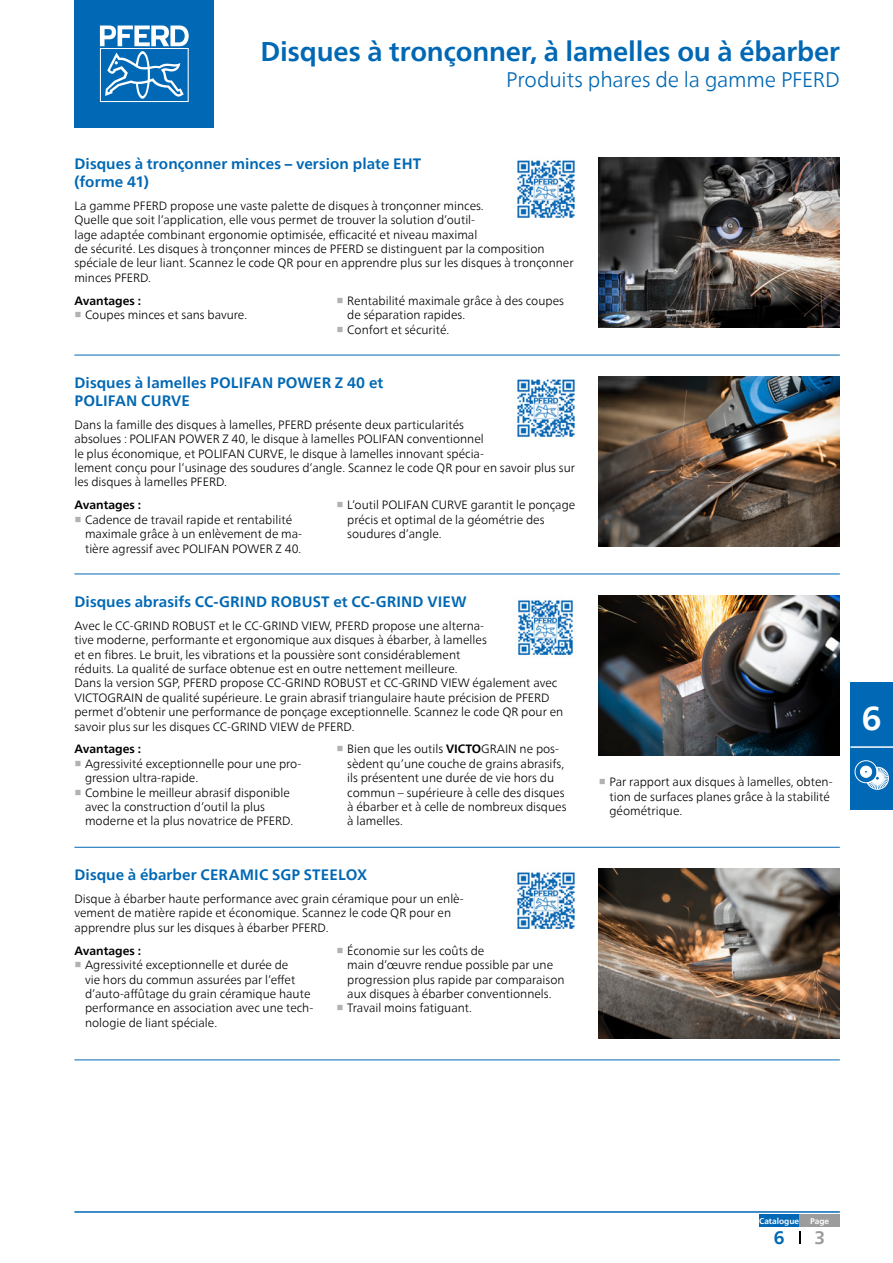
<style>
.page{position:relative;width:893px;height:1263px;background:#fff}
.page>*{position:absolute;margin:0;border:0;box-sizing:border-box;transform-origin:0 0}
.t1{font:700 33px "Neue Frutiger World";color:#fff}
.Headline{font:700 27px "Neue Frutiger World";letter-spacing:-.005em;color:#0068b4}
.Subheadline{font:300 21px "Neue Frutiger World";letter-spacing:-.01em;color:#0068b4}
.t2{font:700 18px "Neue Frutiger World";color:#9c9c9c}
.t3{font:700 18px "Neue Frutiger World";color:#0068b4}
.Ueberschrift_Red_2sp{font:700 15px/18px "Neue Frutiger World";letter-spacing:.01em;color:#0068b4}
.FT_Spaltenspanne{font:300 12px/14.4px "Neue Frutiger World";color:#000}
.Ueberschrift{font:700 12px "Neue Frutiger World";color:#000}
.t4{font:700 8.25px "Neue Frutiger World";color:#fff}
.s1{font-family:"Arial Unicode MS";font-weight:700;color:#b2b2b2}
.s2{font-weight:700}
</style>
<div class="page">
<hr style="left:74px;top:1211px;width:766px;height:2px;background:#0068b4">
<img style="left:517px;top:160px;width:58px;height:58px">
<img style="left:599px;top:157px;width:241px;height:170px">
<hr style="left:74px;top:355px;width:766px;height:1px;background:#0068b4">
<img style="left:517px;top:379px;width:59px;height:58px">
<img style="left:599px;top:376px;width:241px;height:170px">
<hr style="left:74px;top:574px;width:766px;height:1px;background:#0068b4">
<img style="left:518px;top:599px;width:55px;height:57px">
<img style="left:599px;top:595px;width:241px;height:161px">
<hr style="left:74px;top:847px;width:766px;height:1px;background:#0068b4">
<img style="left:517px;top:872px;width:58px;height:57px">
<img style="left:599px;top:868px;width:241px;height:171px">
<hr style="left:74px;top:1059px;width:766px;height:1px;background:#0068b4">
<div style="left:74px;top:0;width:140px;height:128px;background:#0068b4"></div>
<svg style="left:100px;top:26px;width:89px;height:76px"></svg>
<svg style="left:799px;top:1231px;width:1px;height:12px"></svg>
<div style="left:759px;top:1214px;width:40px;height:13px;background:#0068b4"></div>
<div style="left:799px;top:1214px;width:41px;height:13px;background:#9c9c9c"></div>
<div style="left:850px;top:682px;width:43px;height:128px;background:#0068b4"></div>
<hr style="left:850px;top:746px;width:43px;height:2px;background:#fff">
<svg style="left:855px;top:760px;width:34px;height:30px"></svg>
<p class="Headline" style="left:260px;top:28px;width:581px">Disques à tronçonner, à lamelles ou à ébarber</p>
<p class="Subheadline" style="left:506px;top:63px;width:335px">Produits phares de la gamme PFERD</p>
<p class="Ueberschrift_Red_2sp" style="left:74px;top:154px;width:348px">Disques à tronçonner minces – version plate EHT (forme 41)</p>
<p class="FT_Spaltenspanne" style="left:74px;top:198px;width:501px">La gamme PFERD propose une vaste palette de disques à tronçonner minces.<br>Quelle que soit l’application, elle vous permet de trouver la solution d’outil-<br>lage adaptée combinant ergonomie optimisée, efficacité et niveau maximal<br>de sécurité. Les disques à tronçonner minces de PFERD se distinguent par la composition spéciale de leur liant. Scannez le code QR pour en apprendre plus sur les disques à tronçonner minces PFERD.</p>
<p class="Ueberschrift" style="left:74px;top:290px;width:68px">Avantages :</p>
<p class="FT_Spaltenspanne" style="left:74px;top:308px;width:174px"><span class="s1">■</span> Coupes minces et sans bavure.</p>
<p class="FT_Spaltenspanne" style="left:347px;top:293px;width:218px;text-indent:-11px"><span class="s1">■</span> Rentabilité maximale grâce à des coupes de séparation rapides.</p>
<p class="FT_Spaltenspanne" style="left:337px;top:322px;width:114px"><span class="s1">■</span> Confort et sécurité.</p>
<p class="Ueberschrift_Red_2sp" style="left:74px;top:373px;width:310px">Disques à lamelles POLIFAN POWER Z 40 et<br>POLIFAN CURVE</p>
<p class="FT_Spaltenspanne" style="left:74px;top:417px;width:502px">Dans la famille des disques à lamelles, PFERD présente deux particularités<br>absolues : POLIFAN POWER Z 40, le disque à lamelles POLIFAN conventionnel<br>le plus économique, et POLIFAN CURVE, le disque à lamelles innovant spécia-<br>lement conçu pour l’usinage des soudures d’angle. Scannez le code QR pour en savoir plus sur les disques à lamelles PFERD.</p>
<p class="Ueberschrift" style="left:74px;top:495px;width:68px">Avantages :</p>
<p class="FT_Spaltenspanne" style="left:85px;top:512px;width:219px;text-indent:-11px"><span class="s1">■</span> Cadence de travail rapide et rentabilité maximale grâce à un enlèvement de ma&shy;tière agressif avec POLIFAN POWER Z 40.</p>
<p class="FT_Spaltenspanne" style="left:347px;top:498px;width:230px;text-indent:-11px"><span class="s1">■</span> L’outil POLIFAN CURVE garantit le ponçage précis et optimal de la géométrie des soudures d’angle.</p>
<p class="Ueberschrift_Red_2sp" style="left:74px;top:592px;width:394px">Disques abrasifs CC-GRIND ROBUST et CC-GRIND VIEW</p>
<p class="FT_Spaltenspanne" style="left:74px;top:618px;width:490px">Avec le CC-GRIND ROBUST et le CC-GRIND VIEW, PFERD propose une alterna-<br>tive moderne, performante et ergonomique aux disques à ébarber, à lamelles<br>et en fibres. Le bruit, les vibrations et la poussière sont considérablement<br>réduits. La qualité de surface obtenue est en outre nettement meilleure.<br>Dans la version SGP, PFERD propose CC-GRIND ROBUST et CC-GRIND VIEW également avec VICTOGRAIN de qualité supérieure. Le grain abrasif triangulaire haute précision de PFERD permet d’obtenir une performance de ponçage exceptionnelle. Scannez le code QR pour en savoir plus sur les disques CC-GRIND VIEW de PFERD.</p>
<p class="Ueberschrift" style="left:74px;top:739px;width:68px">Avantages :</p>
<p class="FT_Spaltenspanne" style="left:85px;top:756px;width:218px;text-indent:-11px"><span class="s1">■</span> Agressivité exceptionnelle pour une pro&shy;gression ultra-rapide.</p>
<p class="FT_Spaltenspanne" style="left:85px;top:785px;width:210px;text-indent:-11px"><span class="s1">■</span> Combine le meilleur abrasif disponible avec la construction d’outil la plus moderne et la plus novatrice de PFERD.</p>
<p class="FT_Spaltenspanne" style="left:347px;top:742px;width:221px;text-indent:-11px"><span class="s1">■</span> Bien que les outils <span class="s2">VICTO</span>GRAIN ne pos&shy;sèdent qu’une couche de grains abrasifs, ils présentent une durée de vie hors du commun – supérieure à celle des disques à ébarber et à celle de nombreux disques à lamelles.</p>
<p class="Ueberschrift_Red_2sp" style="left:74px;top:866px;width:294px">Disque à ébarber CERAMIC SGP STEELOX</p>
<p class="FT_Spaltenspanne" style="left:74px;top:892px;width:391px">Disque à ébarber haute performance avec grain céramique pour un enlè&shy;vement de matière rapide et économique. Scannez le code QR pour en apprendre plus sur les disques à ébarber PFERD.</p>
<p class="Ueberschrift" style="left:74px;top:940px;width:68px">Avantages :</p>
<p class="FT_Spaltenspanne" style="left:85px;top:958px;width:230px;text-indent:-11px"><span class="s1">■</span> Agressivité exceptionnelle et durée de<br>vie hors du commun assurées par l’effet d’auto-affûtage du grain céramique haute performance en association avec une tech&shy;nologie de liant spéciale.</p>
<p class="FT_Spaltenspanne" style="left:347px;top:943px;width:219px;text-indent:-11px"><span class="s1">■</span> Économie sur les coûts de<br>main d’œuvre rendue possible par une progression plus rapide par comparaison aux disques à ébarber conventionnels.</p>
<p class="FT_Spaltenspanne" style="left:337px;top:1001px;width:137px"><span class="s1">■</span> Travail moins fatiguant.</p>
<p class="FT_Spaltenspanne" style="left:609px;top:775px;width:225px;text-indent:-11px"><span class="s1">■</span> Par rapport aux disques à lamelles, obten&shy;tion de surfaces planes grâce à la stabilité géométrique.</p>
<h1 class="t1" style="left:862px;top:690px;width:21px">6</h1>
<p class="t4" style="left:759px;top:1213px;width:41px">Catalogue</p>
<p class="t4" style="left:810px;top:1213px;width:21px">Page</p>
<h3 class="t3" style="left:774px;top:1221px;width:12px">6</h3>
<h3 class="t2" style="left:814px;top:1221px;width:12px">3</h3>
</div>
